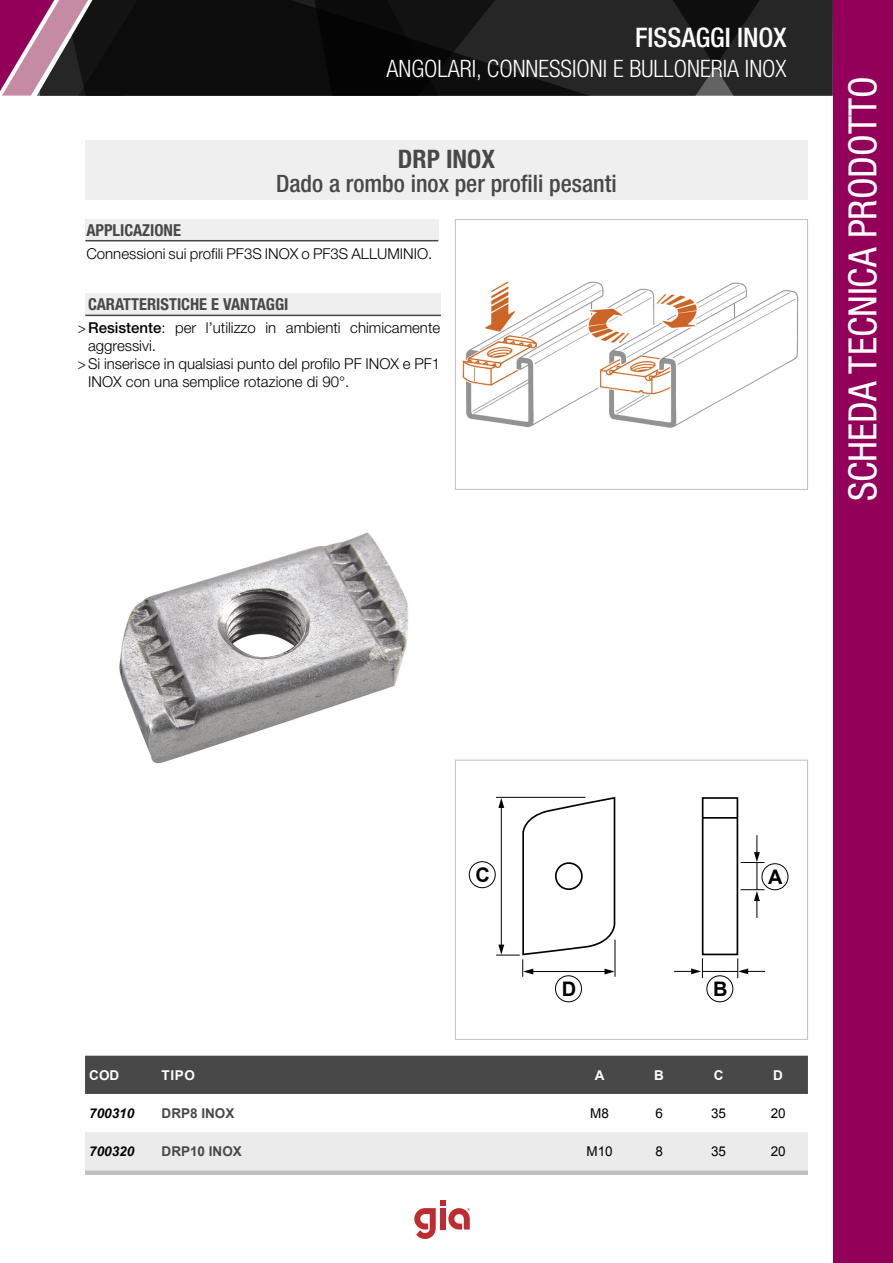
<style>
.page{position:relative;width:893px;height:1263px;background:#fff}
.page>*{position:absolute;margin:0;border:0;box-sizing:border-box;transform-origin:0 0}
.t1{font:condensed 39px "Helvetica Neue LT Std";color:#fff}
.t2{font:500 condensed 27px "Helvetica Neue LT Std";color:#fff}
.t3{font:700 condensed 25.5px "Helvetica Neue LT Std";color:#484848}
.t4{font:300 condensed 24px "Helvetica Neue LT Std";color:#fff}
.t5{font:500 condensed 24px "Helvetica Neue LT Std";color:#484848}
.t6{font:700 20.1px "Arial";color:#000}
.t7{font:700 condensed 16.5px "Helvetica Neue LT Std";color:#484848}
.Stile_di_paragrafo_1{font:300 15px/18px "Helvetica Neue LT Std";color:#000;scale:.9 1}
.Stile_di_paragrafo_1-2{font:300 15px "Helvetica Neue LT Std";color:#000}
.t8{font:700 13.5px "Arial";color:#484848}
.t9{font:13.5px "Arial";color:#000}
.t10{font:italic 700 13.5px "Arial";color:#000}
.t11{font:700 13.5px "Arial";letter-spacing:.05em;color:#fff}
.s1{font-weight:500}
</style>
<div class="page">
<svg style="left:101px;top:0;width:727px;height:96px;background:#171717"></svg>
<svg style="left:0;top:0;width:101px;height:96px;background:#804a68"></svg>
<div style="left:833px;top:0;width:60px;height:1263px;background:#92005a"></div>
<svg style="left:414px;top:1200px;width:56px;height:39px"></svg>
<img style="left:119px;top:532px;width:290px;height:232px">
<img style="left:462px;top:281px;width:337px;height:147px">
<div style="left:455px;top:219px;width:353px;height:271px;border:1px solid #c0c0c0"></div>
<div style="left:702px;top:797px;width:36px;height:158px;border:2px solid #000"></div>
<hr style="left:703px;top:817px;width:35px;height:2px;background:#000">
<hr style="left:496px;top:797px;width:89px;height:1px;background:#000">
<div style="left:469px;top:861px;width:27px;height:27px;border:1px solid #000;border-radius:50%"></div>
<div style="left:761px;top:863px;width:27px;height:27px;border:1px solid #000;border-radius:50%"></div>
<svg style="left:741px;top:835px;width:23px;height:83px"></svg>
<hr style="left:703px;top:971px;width:35px;height:1px;background:#000">
<svg style="left:674px;top:958px;width:29px;height:20px"></svg>
<svg style="left:737px;top:958px;width:28px;height:20px"></svg>
<svg style="left:496px;top:798px;width:120px;height:179px"></svg>
<div style="left:555px;top:975px;width:27px;height:27px;border:1px solid #000;border-radius:50%"></div>
<div style="left:706px;top:975px;width:27px;height:27px;border:1px solid #000;border-radius:50%"></div>
<div style="left:455px;top:760px;width:353px;height:280px;border:1px solid #c0c0c0"></div>
<div style="left:85px;top:1056px;width:723px;height:38px;background:#484848"></div>
<svg style="left:85px;top:1132px;width:723px;height:43px;background:#e6e6e6"></svg>
<div style="left:85px;top:219px;width:353px;height:21px;background:#efefef"></div>
<div style="left:85px;top:293px;width:356px;height:21px;background:#efefef"></div>
<div style="left:85px;top:141px;width:723px;height:59px;background:#efefef"></div>
<hr style="left:85px;top:315px;width:356px;height:1px;background:#484848">
<hr style="left:85px;top:240px;width:353px;height:1px;background:#484848">
<h2 class="t2" style="left:635px;top:21px;width:153px">FISSAGGI INOX</h2>
<p class="t4" style="left:386px;top:55px;width:402px">ANGOLARI, CONNESSIONI E BULLONERIA INOX</p>
<p class="t3" style="left:398px;top:144px;width:99px">DRP INOX</p>
<p class="t5" style="left:276px;top:169px;width:342px">Dado a rombo inox per profili pesanti</p>
<p class="t7" style="left:86px;top:220px;width:96px">APPLICAZIONE</p>
<p class="Stile_di_paragrafo_1-2" style="left:86px;top:244px;width:347px">Connessioni sui profili PF3S INOX o PF3S ALLUMINIO.</p>
<p class="t7" style="left:88px;top:294px;width:202px">CARATTERISTICHE E VANTAGGI</p>
<p class="Stile_di_paragrafo_1" style="left:88px;top:318px;width:393px;text-indent:-10px">&gt; <span class="s1">Resistente</span>: per l’utilizzo in ambienti chimicamente aggressivi.</p>
<p class="Stile_di_paragrafo_1" style="left:88px;top:354px;width:393px;text-indent:-10px">&gt; Si inserisce in qualsiasi punto del profilo PF INOX e PF1<br>INOX con una semplice rotazione di 90°.</p>
<h1 class="t1" style="left:840px;top:501px;width:426px;rotate:-90deg">SCHEDA TECNICA PRODOTTO</h1>
<p class="t6" style="left:475px;top:862px;width:16px">C</p>
<p class="t6" style="left:768px;top:864px;width:16px">A</p>
<p class="t6" style="left:562px;top:976px;width:16px">D</p>
<p class="t6" style="left:713px;top:976px;width:16px">B</p>
<p class="t11" style="left:89px;top:1066px;width:31px">COD</p>
<p class="t11" style="left:162px;top:1066px;width:35px">TIPO</p>
<p class="t11" style="left:595px;top:1066px;width:11px">A</p>
<p class="t11" style="left:654px;top:1066px;width:11px">B</p>
<p class="t11" style="left:714px;top:1066px;width:11px">C</p>
<p class="t11" style="left:773px;top:1066px;width:11px">D</p>
<p class="t10" style="left:89px;top:1104px;width:47px">700310</p>
<p class="t8" style="left:162px;top:1104px;width:74px">DRP8 INOX</p>
<p class="t9" style="left:590px;top:1104px;width:20px">M8</p>
<p class="t9" style="left:655px;top:1104px;width:9px">6</p>
<p class="t9" style="left:711px;top:1104px;width:17px">35</p>
<p class="t9" style="left:771px;top:1104px;width:17px">20</p>
<p class="t10" style="left:89px;top:1143px;width:47px">700320</p>
<p class="t8" style="left:162px;top:1143px;width:82px">DRP10 INOX</p>
<p class="t9" style="left:586px;top:1143px;width:28px">M10</p>
<p class="t9" style="left:655px;top:1143px;width:9px">8</p>
<p class="t9" style="left:711px;top:1143px;width:17px">35</p>
<p class="t9" style="left:771px;top:1143px;width:17px">20</p>
</div>
